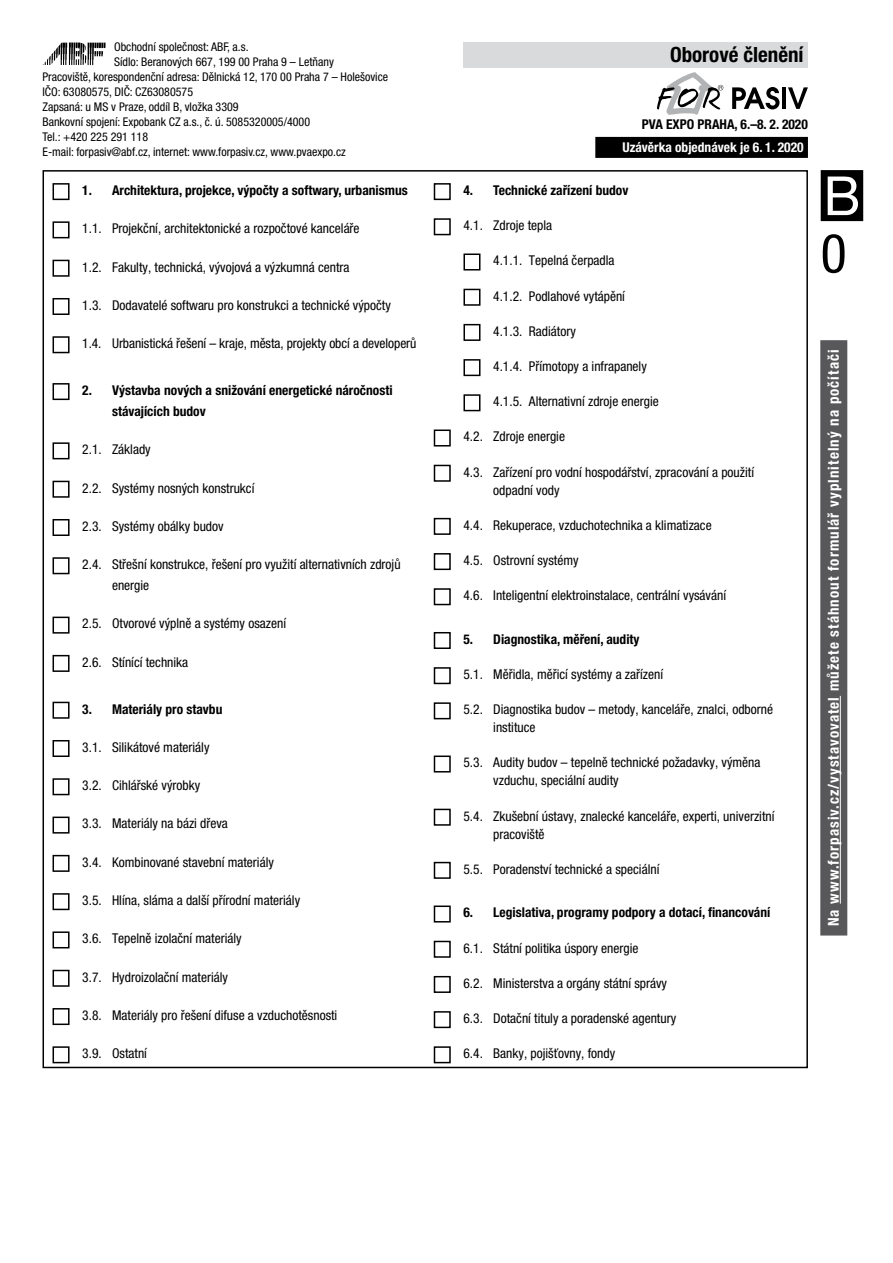
<style>
.page{position:relative;width:893px;height:1263px;background:#fff}
.page>*{position:absolute;margin:0;border:0;box-sizing:border-box;transform-origin:0 0}
.t1{font:54px "Helvetica Neue LT Pro";color:#fff}
.t2{font:condensed 54px "Helvetica Neue LT Pro";color:#000}
.t3{font:700 condensed 21px "Helvetica Neue LT Pro";color:#000}
.t4{font:700 condensed 15px "Helvetica Neue LT Pro";letter-spacing:.07em;color:#fff}
.t5{font:condensed 13.5px/18px "Helvetica Neue LT Pro";color:#000}
.t6{font:700 condensed 13.5px/21px "Helvetica Neue LT Pro";color:#000}
.t7{font:700 condensed 13.5px "Helvetica Neue LT Pro";color:#fff}
.t8{font:condensed 12px "Helvetica Neue LT Pro";color:#000}
</style>
<div class="page">
<div style="left:821px;top:170px;width:42px;height:51px;background:#000"></div>
<svg style="left:43px;top:42px;width:63px;height:23px"></svg>
<div style="left:595px;top:137px;width:213px;height:21px;background:#000"></div>
<svg style="left:657px;top:72px;width:66px;height:43px"></svg>
<svg style="left:732px;top:87px;width:47px;height:22px"></svg>
<hr style="left:782px;top:87px;width:4px;height:22px;background:#000">
<svg style="left:788px;top:87px;width:20px;height:22px"></svg>
<div style="left:820px;top:340px;width:27px;height:595px;background:#58585a"></div>
<hr style="left:840px;top:696px;width:1px;height:208px;background:#fff">
<div style="left:463px;top:43px;width:345px;height:25px;background:#d9dadb"></div>
<div style="left:53px;top:183px;width:17px;height:17px;border:2px solid #000"></div>
<div style="left:53px;top:221px;width:17px;height:17px;border:2px solid #000"></div>
<div style="left:53px;top:260px;width:17px;height:17px;border:2px solid #000"></div>
<div style="left:53px;top:298px;width:17px;height:17px;border:2px solid #000"></div>
<div style="left:53px;top:336px;width:17px;height:17px;border:2px solid #000"></div>
<div style="left:53px;top:383px;width:17px;height:17px;border:2px solid #000"></div>
<div style="left:53px;top:442px;width:17px;height:17px;border:2px solid #000"></div>
<div style="left:53px;top:481px;width:17px;height:17px;border:2px solid #000"></div>
<div style="left:53px;top:519px;width:17px;height:17px;border:2px solid #000"></div>
<div style="left:53px;top:557px;width:17px;height:17px;border:2px solid #000"></div>
<div style="left:53px;top:617px;width:17px;height:17px;border:2px solid #000"></div>
<div style="left:53px;top:655px;width:17px;height:17px;border:2px solid #000"></div>
<div style="left:53px;top:702px;width:17px;height:17px;border:2px solid #000"></div>
<div style="left:53px;top:740px;width:17px;height:17px;border:2px solid #000"></div>
<div style="left:53px;top:778px;width:17px;height:17px;border:2px solid #000"></div>
<div style="left:53px;top:816px;width:17px;height:17px;border:2px solid #000"></div>
<div style="left:53px;top:855px;width:17px;height:17px;border:2px solid #000"></div>
<div style="left:53px;top:893px;width:17px;height:17px;border:2px solid #000"></div>
<div style="left:53px;top:931px;width:17px;height:17px;border:2px solid #000"></div>
<div style="left:53px;top:970px;width:17px;height:17px;border:2px solid #000"></div>
<div style="left:53px;top:1008px;width:17px;height:17px;border:2px solid #000"></div>
<div style="left:53px;top:1046px;width:17px;height:17px;border:2px solid #000"></div>
<div style="left:434px;top:183px;width:17px;height:17px;border:2px solid #000"></div>
<div style="left:434px;top:218px;width:17px;height:17px;border:2px solid #000"></div>
<div style="left:463px;top:253px;width:17px;height:17px;border:2px solid #000"></div>
<div style="left:463px;top:289px;width:17px;height:17px;border:2px solid #000"></div>
<div style="left:463px;top:324px;width:17px;height:17px;border:2px solid #000"></div>
<div style="left:463px;top:359px;width:17px;height:17px;border:2px solid #000"></div>
<div style="left:463px;top:394px;width:17px;height:17px;border:2px solid #000"></div>
<div style="left:434px;top:429px;width:17px;height:17px;border:2px solid #000"></div>
<div style="left:434px;top:465px;width:17px;height:17px;border:2px solid #000"></div>
<div style="left:434px;top:518px;width:17px;height:17px;border:2px solid #000"></div>
<div style="left:434px;top:553px;width:17px;height:17px;border:2px solid #000"></div>
<div style="left:434px;top:588px;width:17px;height:17px;border:2px solid #000"></div>
<div style="left:434px;top:632px;width:17px;height:17px;border:2px solid #000"></div>
<div style="left:434px;top:667px;width:17px;height:17px;border:2px solid #000"></div>
<div style="left:434px;top:702px;width:17px;height:17px;border:2px solid #000"></div>
<div style="left:434px;top:755px;width:17px;height:17px;border:2px solid #000"></div>
<div style="left:434px;top:809px;width:17px;height:17px;border:2px solid #000"></div>
<div style="left:434px;top:862px;width:17px;height:17px;border:2px solid #000"></div>
<div style="left:434px;top:905px;width:17px;height:17px;border:2px solid #000"></div>
<div style="left:434px;top:941px;width:17px;height:17px;border:2px solid #000"></div>
<div style="left:434px;top:976px;width:17px;height:17px;border:2px solid #000"></div>
<div style="left:434px;top:1011px;width:17px;height:17px;border:2px solid #000"></div>
<div style="left:434px;top:1046px;width:17px;height:17px;border:2px solid #000"></div>
<p class="t8" style="left:114px;top:40px;width:136px">Obchodní společnost: ABF, a.s.</p>
<p class="t8" style="left:114px;top:55px;width:221px">Sídlo: Beranových 667, 199 00 Praha 9 – Letňany</p>
<p class="t8" style="left:43px;top:70px;width:347px">Pracoviště, korespondenční adresa: Dělnická 12, 170 00 Praha 7 – Holešovice</p>
<p class="t8" style="left:43px;top:85px;width:152px">IČO: 63080575, DIČ: CZ63080575</p>
<p class="t8" style="left:43px;top:100px;width:198px">Zapsaná: u MS v Praze, oddíl B, vložka 3309</p>
<p class="t8" style="left:43px;top:115px;width:269px">Bankovní spojení: Expobank CZ a.s., č. ú. 5085320005/4000</p>
<p class="t8" style="left:43px;top:130px;width:107px">Tel.: +420 225 291 118</p>
<p class="t8" style="left:43px;top:145px;width:305px">E-mail: forpasiv@abf.cz, internet: www.forpasiv.cz, www.pvaexpo.cz</p>
<p class="t7" style="left:622px;top:139px;width:183px">Uzávěrka objednávek je 6. 1. 2020</p>
<h2 class="t3" style="left:670px;top:42px;width:135px">Oborové členění</h2>
<p class="t6" style="left:642px;top:113px;width:168px">PVA EXPO PRAHA, 6.–8. 2. 2020</p>
<p class="t6" style="left:82px;top:179px;width:327px">1. Architektura, projekce, výpočty a softwary, urbanismus</p>
<p class="t5" style="left:82px;top:219px;width:279px">1.1. Projekční, architektonické a rozpočtové kanceláře</p>
<p class="t5" style="left:82px;top:258px;width:269px">1.2. Fakulty, technická, vývojová a výzkumná centra</p>
<p class="t5" style="left:82px;top:296px;width:310px">1.3. Dodavatelé softwaru pro konstrukci a technické výpočty</p>
<p class="t5" style="left:82px;top:334px;width:336px">1.4. Urbanistická řešení – kraje, města, projekty obcí a developerů</p>
<p class="t6" style="left:112px;top:379px;width:282px;text-indent:-30px">2. Výstavba nových a snižování energetické náročnosti stávajících budov</p>
<p class="t5" style="left:82px;top:440px;width:70px">2.1. Základy</p>
<p class="t5" style="left:82px;top:479px;width:174px">2.2. Systémy nosných konstrukcí</p>
<p class="t5" style="left:82px;top:517px;width:143px">2.3. Systémy obálky budov</p>
<p class="t5" style="left:112px;top:554px;width:290px;line-height:21px;text-indent:-30px">2.4. Střešní konstrukce, řešení pro využití alternativních zdrojů energie</p>
<p class="t5" style="left:82px;top:615px;width:205px">2.5. Otvorové výplně a systémy osazení</p>
<p class="t5" style="left:82px;top:653px;width:108px">2.6. Stínící technika</p>
<p class="t6" style="left:82px;top:698px;width:142px">3. Materiály pro stavbu</p>
<p class="t5" style="left:82px;top:738px;width:129px">3.1. Silikátové materiály</p>
<p class="t5" style="left:82px;top:776px;width:119px">3.2. Cihlářské výrobky</p>
<p class="t5" style="left:82px;top:815px;width:147px">3.3. Materiály na bázi dřeva</p>
<p class="t5" style="left:82px;top:853px;width:193px">3.4. Kombinované stavební materiály</p>
<p class="t5" style="left:82px;top:891px;width:219px">3.5. Hlína, sláma a další přírodní materiály</p>
<p class="t5" style="left:82px;top:929px;width:161px">3.6. Tepelně izolační materiály</p>
<p class="t5" style="left:82px;top:968px;width:147px">3.7. Hydroizolační materiály</p>
<p class="t5" style="left:82px;top:1006px;width:257px">3.8. Materiály pro řešení difuse a vzduchotěsnosti</p>
<p class="t5" style="left:82px;top:1044px;width:66px">3.9. Ostatní</p>
<p class="t6" style="left:463px;top:179px;width:167px">4. Technické zařízení budov</p>
<p class="t5" style="left:463px;top:216px;width:90px">4.1. Zdroje tepla</p>
<p class="t5" style="left:493px;top:252px;width:123px">4.1.1. Tepelná čerpadla</p>
<p class="t5" style="left:493px;top:287px;width:133px">4.1.2. Podlahové vytápění</p>
<p class="t5" style="left:493px;top:322px;width:84px">4.1.3. Radiátory</p>
<p class="t5" style="left:493px;top:357px;width:155px">4.1.4. Přímotopy a infrapanely</p>
<p class="t5" style="left:493px;top:392px;width:167px">4.1.5. Alternativní zdroje energie</p>
<p class="t5" style="left:463px;top:427px;width:103px">4.2. Zdroje energie</p>
<p class="t5" style="left:493px;top:463px;width:262px;text-indent:-30px">4.3. Zařízení pro vodní hospodářství, zpracování a použití odpadní vody</p>
<p class="t5" style="left:463px;top:516px;width:250px">4.4. Rekuperace, vzduchotechnika a klimatizace</p>
<p class="t5" style="left:463px;top:551px;width:117px">4.5. Ostrovní systémy</p>
<p class="t5" style="left:463px;top:586px;width:264px">4.6. Inteligentní elektroinstalace, centrální vysávání</p>
<p class="t6" style="left:463px;top:628px;width:178px">5. Diagnostika, měření, audity</p>
<p class="t5" style="left:463px;top:665px;width:201px">5.1. Měřidla, měřicí systémy a zařízení</p>
<p class="t5" style="left:493px;top:700px;width:281px;text-indent:-30px">5.2. Diagnostika budov – metody, kanceláře, znalci, odborné instituce</p>
<p class="t5" style="left:493px;top:753px;width:269px;text-indent:-30px">5.3. Audity budov – tepelně technické požadavky, výměna vzduchu, speciální audity</p>
<p class="t5" style="left:493px;top:807px;width:283px;text-indent:-30px">5.4. Zkušební ústavy, znalecké kanceláře, experti, univerzitní pracoviště</p>
<p class="t5" style="left:463px;top:860px;width:197px">5.5. Poradenství technické a speciální</p>
<p class="t6" style="left:463px;top:902px;width:308px">6. Legislativa, programy podpory a dotací, financování</p>
<p class="t5" style="left:463px;top:939px;width:176px">6.1. Státní politika úspory energie</p>
<p class="t5" style="left:463px;top:974px;width:205px">6.2. Ministerstva a orgány státní správy</p>
<p class="t5" style="left:463px;top:1009px;width:214px">6.3. Dotační tituly a poradenské agentury</p>
<p class="t5" style="left:463px;top:1044px;width:153px">6.4. Banky, pojišťovny, fondy</p>
<h1 class="t1" style="left:823px;top:164px;width:38px">B</h1>
<h1 class="t2" style="left:821px;top:222px;width:27px">0</h1>
<p class="t4" style="left:824px;top:926px;width:578px;rotate:-90deg">Na www.forpasiv.cz/vystavovatel můžete stáhnout formulář vyplnitelný na počítači</p>
</div>
